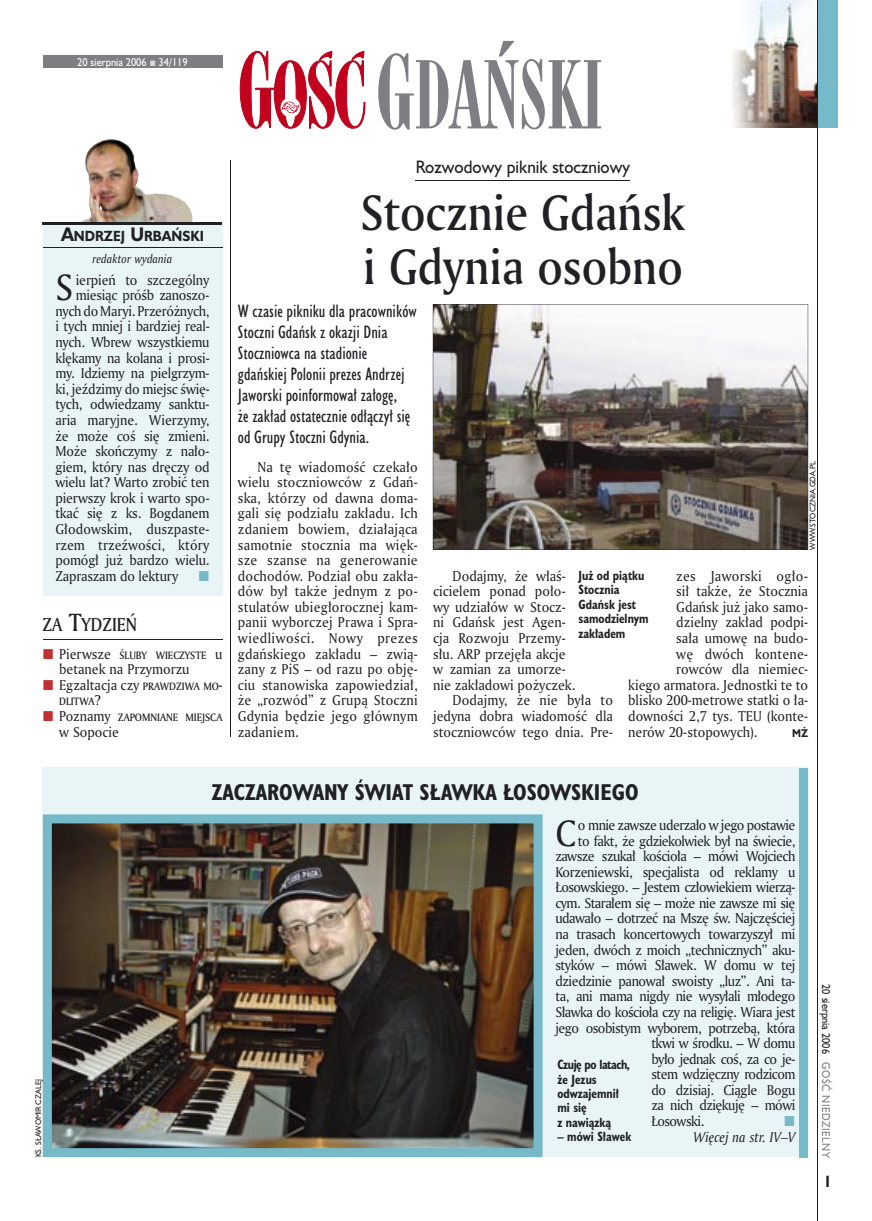
<style>
.page{position:relative;width:872px;height:1221px;background:#fff}
.page>*{position:absolute;margin:0;border:0;box-sizing:border-box;transform-origin:0 0}
.t1{font:90px "Modern 735 PL";color:#7f7e83;scale:.9 1}
.t2{font:48px/54px "Amerigo Md PL";color:#212125;scale:.9 1}
.t3{font:35.55px "Amerigo PL";color:#212125;scale:.94 1}
.t4{font:700 21px "Humanst 521 Cn PL";color:#212125}
.t5{font:18px "Amerigo Md PL";color:#212125;scale:.9 1}
.t6{font:16.5px/21px "Humanst 521 Cn PL";color:#212125}
.t7{font:16.5px "Humanst 521 PL";color:#212125;scale:.94 1}
.t8{font:700 15px "Humanst 521 Cn PL";color:#212125;scale:.94 1}
.t9{font:13.8px/15.6px "Amerigo PL";letter-spacing:-.02em;color:#212125;text-align:justify;scale:.94 1}
.t10{font:13.8px/15.6px "Amerigo PL";color:#212125;scale:.94 1}
.t11{font:13.8px "Amerigo PL";letter-spacing:-.04em;color:#212125;scale:.94 1}
.t12{font:13.8px "Amerigo PL";letter-spacing:.005em;color:#212125;scale:.94 1}
.t13{font:13.8px "Amerigo PL";letter-spacing:.01em;color:#212125;scale:.94 1}
.t14{font:italic 13.8px "Amerigo PL";color:#212125;scale:.94 1}
.t15{font:13.8px "Amerigo PL";letter-spacing:.025em;color:#212125;scale:.94 1}
.t16{font:13.8px "Amerigo PL";letter-spacing:.015em;color:#212125;scale:.94 1}
.t17{font:700 13.5px "Humanst 521 PL";color:#212125;scale:.9 1}
.t18{font:700 12.3px/14.4px "Humanst 521 Cn PL";color:#212125;scale:.94 1}
.t19{font:italic 11.7px "Amerigo PL";color:#212125;scale:.94 1}
.t20{font:10.5px "Humanst 521 PL";color:#fff;scale:.9 1}
.t21{font:10.5px "Humanst 521 PL";letter-spacing:.05em;color:#7f7e83;scale:.9 1}
.t22{font:10.5px "Humanst 521 PL";color:#212125;scale:.9 1}
.t23{font:10.35px/15.6px "Amerigo Md PL";color:#212125;scale:.94 1}
.t24{font:700 10.35px "Humanst 521 PL";color:#212125;scale:.9 1}
.t25{font:7.5px "Humanst 521 PL";color:#212125;scale:.94 1}
.s1{font-size:18px}
.s2{font-size:24px}
.s3{font-family:"Amerigo PL";font-size:13.8px}
.s4{font-family:"Amerigo Md PL";font-size:10.35px}
.s5{font-family:"Amerigo Md PL"}
.s6{font-size:97.5px}
</style>
<div class="page">
<hr style="left:230px;top:160px;width:1px;height:576px;background:#212125">
<div style="left:43px;top:222px;width:179px;height:374px;background:#e9f4f6"></div>
<img style="left:732px;top:0;width:85px;height:128px">
<svg style="left:240px;top:51px;width:125px;height:78px"></svg>
<div style="left:43px;top:55px;width:179px;height:13px;background:#7f7e83"></div>
<div style="left:818px;top:0;width:19px;height:128px;background:#76baca"></div>
<hr style="left:817px;top:0;width:1px;height:1220px;background:#212125">
<div style="left:43px;top:767px;width:765px;height:383px;background:#e9f4f6"></div>
<img style="left:43px;top:814px;width:499px;height:342px">
<hr style="left:416px;top:180px;width:214px;height:1px;background:#212125">
<img style="left:80px;top:139px;width:74px;height:83px">
<img style="left:154px;top:193px;width:38px;height:29px">
<hr style="left:43px;top:222px;width:179px;height:1px;background:#212125">
<hr style="left:43px;top:224px;width:179px;height:1px;background:#212125">
<hr style="left:43px;top:247px;width:179px;height:1px;background:#212125">
<div style="left:799px;top:767px;width:9px;height:390px;background:#76baca"></div>
<hr style="left:43px;top:639px;width:179px;height:1px;background:#212125">
<img style="left:433px;top:304px;width:375px;height:245px">
<p class="t20" style="left:77px;top:55px;width:124px">20 sierpnia 2006 34/119</p>
<p class="t17" style="left:61px;top:227px;width:160px"><span class="s1">A</span>NDRZEJ <span class="s1">U</span>RBAŃSKI</p>
<p class="t19" style="left:93px;top:251px;width:86px">redaktor wydania</p>
<h3 class="t3" style="left:55px;top:264px;width:20px">S</h3>
<p class="t9" style="left:76px;top:271px;width:144px">ierpień to szczególny</p>
<p class="t9" style="left:76px;top:287px;width:144px">miesiąc próśb zanoszo-</p>
<p class="t9" style="left:55px;top:303px;width:165px">nych do Maryi. Przeróżnych,</p>
<p class="t9" style="left:55px;top:318px;width:165px">i tych mniej i bardziej real-</p>
<p class="t9" style="left:55px;top:334px;width:165px">nych. Wbrew wszystkiemu</p>
<p class="t9" style="left:55px;top:349px;width:165px">klękamy na kolana i prosi-</p>
<p class="t9" style="left:55px;top:365px;width:165px">my. Idziemy na pielgrzym-</p>
<p class="t9" style="left:55px;top:380px;width:165px">ki, jeździmy do miejsc świę-</p>
<p class="t9" style="left:55px;top:396px;width:165px">tych, odwiedzamy sanktu-</p>
<p class="t10" style="left:55px;top:412px;width:165px">aria maryjne. Wierzymy,</p>
<p class="t9" style="left:55px;top:427px;width:165px">że może coś się zmieni.</p>
<p class="t9" style="left:55px;top:443px;width:165px">Może skończymy z nało-</p>
<p class="t9" style="left:55px;top:458px;width:165px">giem, który nas dręczy od</p>
<p class="t9" style="left:55px;top:474px;width:165px">wielu lat? Warto zrobić ten</p>
<p class="t9" style="left:55px;top:489px;width:165px">pierwszy krok i warto spo-</p>
<p class="t9" style="left:55px;top:505px;width:165px">tkać się z ks. Bogdanem</p>
<p class="t12" style="left:55px;top:520px;width:165px">Głodowskim, duszpaste-</p>
<p class="t12" style="left:55px;top:535px;width:165px">rzem trzeźwości, który</p>
<p class="t9" style="left:55px;top:552px;width:165px">pomógł już bardzo wielu.</p>
<p class="t9" style="left:55px;top:567px;width:132px">Zapraszam do lektury</p>
<h3 class="t5" style="left:43px;top:612px;width:107px">ZA <span class="s2">T</span>YDZIEŃ</h3>
<p class="t23" style="left:59px;top:646px;width:175px"><span class="s3">Pierwsze</span> ŚLUBY WIECZYSTE <span class="s3">u</span></p>
<p class="t10" style="left:59px;top:661px;width:175px">betanek na Przymorzu<br>Egzaltacja czy <span class="s4">PRAWDZIWA MO</span><span class="s5">-</span></p>
<p class="t23" style="left:59px;top:693px;width:175px">DLITWA<span class="s3">?<br>Poznamy</span> ZAPOMNIANE MIEJSCA</p>
<p class="t10" style="left:59px;top:723px;width:65px">w Sopocie</p>
<h1 class="t1" style="left:376px;top:40px;width:254px"><span class="s6">G</span>DAŃSKI</h1>
<p class="t7" style="left:416px;top:156px;width:229px">Rozwodowy piknik stoczniowy</p>
<h2 class="t2" style="left:361px;top:184px;width:361px">Stocznie Gdańsk i Gdynia osobno</h2>
<p class="t6" style="left:238px;top:300px;width:180px">W czasie pikniku dla pracowników<br>Stoczni Gdańsk z okazji Dnia<br>Stoczniowca na stadionie gdańskiej Polonii prezes Andrzej<br>Jaworski poinformował załogę,<br>że zakład ostatecznie odłączył się od Grupy Stoczni Gdynia.</p>
<p class="t9" style="left:238px;top:458px;width:193px;text-indent:20px">Na tę wiadomość czekało wielu stoczniowców z Gdań&shy;ska, którzy od dawna doma&shy;gali się podziału zakładu. Ich zdaniem bowiem, działająca samotnie stocznia ma więk&shy;sze szanse na generowanie dochodów. Podział obu zakła&shy;dów był także jednym z po&shy;stulatów ubiegłorocznej kam&shy;panii wyborczej Prawa i Spra&shy;wiedliwości. Nowy prezes gdańskiego zakładu – zwią&shy;zany z PiS – od razu po obję&shy;ciu stanowiska zapowiedział, że „rozwód” z Grupą Stoczni Gdynia będzie jego głównym zadaniem.</p>
<p class="t25" style="left:807px;top:549px;width:95px;rotate:-90deg">WWW.STOCZNIA.GDA.PL</p>
<p class="t10" style="left:452px;top:567px;width:122px">Dodajmy, że właś-</p>
<p class="t10" style="left:433px;top:583px;width:143px">cicielem ponad poło-</p>
<p class="t10" style="left:433px;top:598px;width:143px">wy udziałów w Stocz-</p>
<p class="t10" style="left:433px;top:614px;width:143px">ni Gdańsk jest Agen-</p>
<p class="t12" style="left:433px;top:629px;width:142px">cja Rozwoju Przemy-</p>
<p class="t10" style="left:433px;top:645px;width:143px">słu. ARP przejęła akcje</p>
<p class="t10" style="left:433px;top:661px;width:143px">w zamian za umorze-</p>
<p class="t10" style="left:433px;top:676px;width:153px">nie zakładowi pożyczek.</p>
<p class="t13" style="left:452px;top:691px;width:172px">Dodajmy, że nie była to</p>
<p class="t10" style="left:433px;top:707px;width:193px">jedyna dobra wiadomość dla</p>
<p class="t10" style="left:433px;top:723px;width:193px">stoczniowców tego dnia. Pre-</p>
<p class="t15" style="left:676px;top:566px;width:142px">zes Jaworski ogło-</p>
<p class="t10" style="left:676px;top:583px;width:142px">sił także, że Stocznia</p>
<p class="t10" style="left:676px;top:598px;width:142px">Gdańsk już jako samo-</p>
<p class="t10" style="left:676px;top:614px;width:142px">dzielny zakład podpi-</p>
<p class="t10" style="left:676px;top:630px;width:142px">sała umowę na budo-</p>
<p class="t16" style="left:676px;top:644px;width:141px">wę dwóch kontene-</p>
<p class="t12" style="left:676px;top:660px;width:142px">rowców dla niemiec-</p>
<p class="t10" style="left:628px;top:676px;width:193px">kiego armatora. Jednostki te to</p>
<p class="t10" style="left:628px;top:692px;width:193px">blisko 200-metrowe statki o ła-</p>
<p class="t10" style="left:628px;top:707px;width:193px">downości 2,7 tys. TEU (konte-</p>
<p class="t10" style="left:628px;top:723px;width:139px">nerów 20-stopowych).</p>
<p class="t24" style="left:792px;top:725px;width:19px">MŻ</p>
<p class="t18" style="left:578px;top:568px;width:76px">Już od piątku<br>Stocznia<br>Gdańsk jest samodzielnym zakładem</p>
<p class="t25" style="left:33px;top:1156px;width:84px;rotate:-90deg">KS. SŁAWOMIR CZALEJ</p>
<h3 class="t4" style="left:212px;top:778px;width:428px">ZACZAROWANY ŚWIAT SŁAWKA ŁOSOWSKIEGO</h3>
<h3 class="t3" style="left:555px;top:809px;width:23px">C</h3>
<p class="t11" style="left:578px;top:815px;width:233px">o mnie zawsze uderzało w jego postawie</p>
<p class="t11" style="left:578px;top:831px;width:233px">to fakt, że gdziekolwiek był na świecie,</p>
<p class="t11" style="left:555px;top:847px;width:257px">zawsze szukał kościoła – mówi Wojciech</p>
<p class="t9" style="left:555px;top:863px;width:257px">Korzeniewski, specjalista od reklamy u</p>
<p class="t11" style="left:555px;top:878px;width:257px">Łosowskiego. – Jestem człowiekiem wierzą-</p>
<p class="t11" style="left:555px;top:893px;width:257px">cym. Starałem się – może nie zawsze mi się</p>
<p class="t11" style="left:555px;top:909px;width:257px">udawało – dotrzeć na Mszę św. Najczęściej</p>
<p class="t9" style="left:555px;top:925px;width:257px">na trasach koncertowych towarzyszył mi</p>
<p class="t9" style="left:555px;top:941px;width:257px">jeden, dwóch z moich „technicznych” aku-</p>
<p class="t9" style="left:555px;top:957px;width:257px">styków – mówi Sławek. W domu w tej</p>
<p class="t9" style="left:555px;top:972px;width:257px">dziedzinie panował swoisty „luz”. Ani ta-</p>
<p class="t11" style="left:555px;top:987px;width:257px">ta, ani mama nigdy nie wysyłali młodego</p>
<p class="t11" style="left:555px;top:1002px;width:257px">Sławka do kościoła czy na religię. Wiara jest</p>
<p class="t11" style="left:555px;top:1018px;width:257px">jego osobistym wyborem, potrzebą, która</p>
<p class="t11" style="left:651px;top:1033px;width:155px">tkwi w środku. – W domu</p>
<p class="t11" style="left:651px;top:1049px;width:155px">było jednak coś, za co je-</p>
<p class="t11" style="left:651px;top:1064px;width:155px">stem wdzięczny rodzicom</p>
<p class="t9" style="left:651px;top:1081px;width:155px">do dzisiaj. Ciągle Bogu</p>
<p class="t11" style="left:651px;top:1096px;width:155px">za nich dziękuję – mówi</p>
<p class="t11" style="left:651px;top:1111px;width:58px">Łosowski.</p>
<p class="t14" style="left:693px;top:1127px;width:110px">Więcej na str. IV–V</p>
<p class="t18" style="left:557px;top:1056px;width:79px">Czuję po latach, że Jezus odwzajemnił mi się<br>z nawiązką</p>
<p class="t18" style="left:557px;top:1128px;width:80px">– mówi Sławek</p>
<p class="t22" style="left:833px;top:984px;width:79px;rotate:90deg">20 sierpnia 2006</p>
<p class="t21" style="left:833px;top:1062px;width:108px;rotate:90deg">GOŚĆ NIEDZIELNY</p>
<p class="t8" style="left:825px;top:1171px;width:6px">I</p>
</div>
